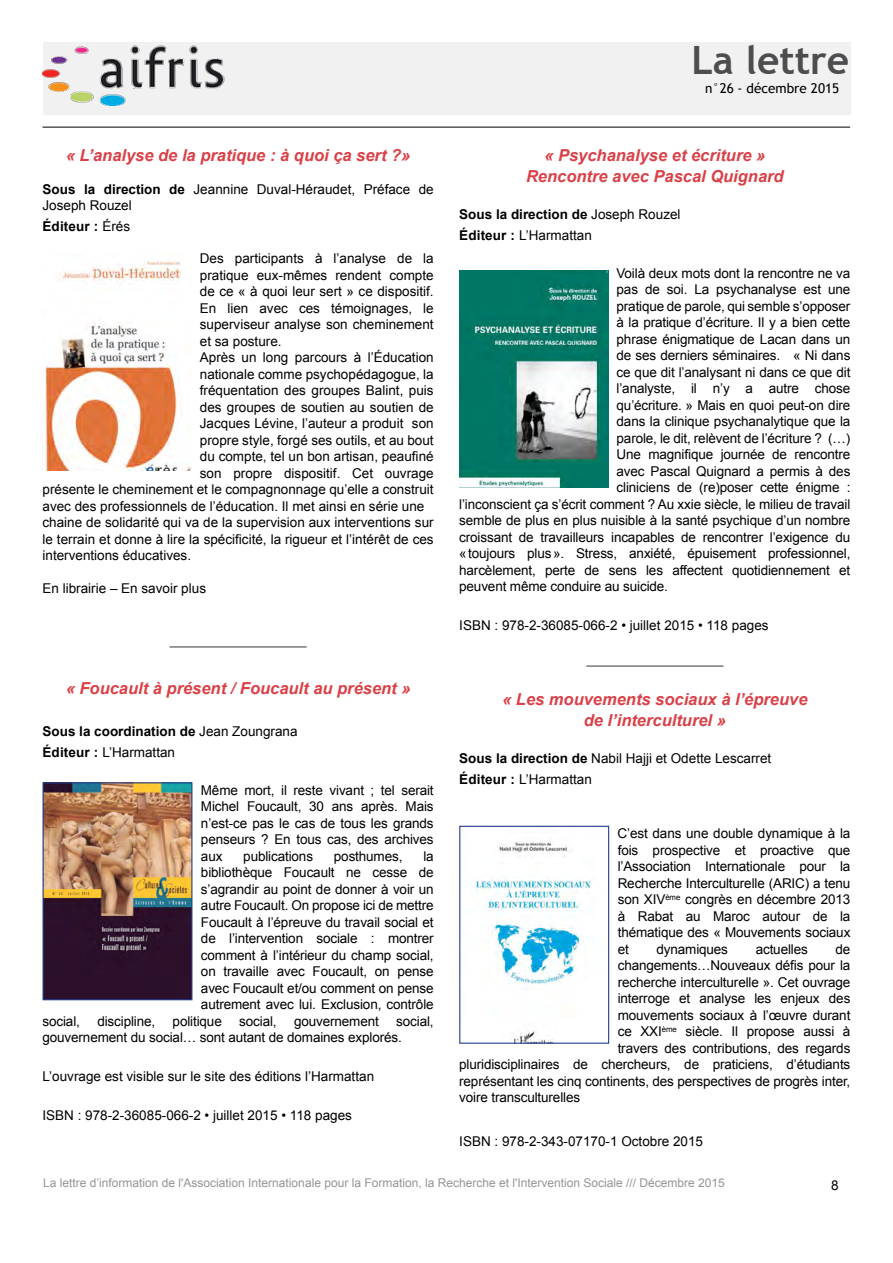
<style>
.page{position:relative;width:893px;height:1263px;background:#fff}
.page>*{position:absolute;margin:0;border:0;box-sizing:border-box;transform-origin:0 0}
.t1{font:700 39px "Trebuchet MS";color:#4d4d4f}
.t2{font:italic 700 16.5px/21px "Arial";color:#da4047;text-align:center}
.t3{font:13.5px/16.5px "Arial";letter-spacing:-.01em;color:#000}
.t4{font:700 13.5px/21px "Arial";color:#000}
.t5{font:13.5px "Trebuchet MS";color:#000}
.t6{font:12px "Arial";color:#939598}
.s1{font-weight:700}
.s2{font-weight:400}
</style>
<div class="page">
<div style="left:43px;top:43px;width:807px;height:72px;background:#f1f1f2"></div>
<img style="left:43px;top:45px;width:182px;height:60px">
<hr style="left:43px;top:127px;width:807px;height:1px;background:#000">
<img style="left:45px;top:261px;width:146px;height:209px">
<img style="left:45px;top:784px;width:145px;height:214px">
<div style="left:43px;top:782px;width:149px;height:218px;border:1px solid #25408f"></div>
<img style="left:459px;top:270px;width:149px;height:217px">
<img style="left:474px;top:838px;width:120px;height:204px">
<div style="left:459px;top:826px;width:150px;height:218px;border:1px solid #25408f"></div>
<hr style="left:170px;top:646px;width:137px;height:1px;background:#4d4d4f">
<hr style="left:586px;top:665px;width:137px;height:2px;background:#4d4d4f">
<p class="t2" style="left:66px;top:145px;width:346px">« L’analyse de la pratique : à quoi ça sert ?»</p>
<p class="t3" style="left:43px;top:181px;width:393px"><span class="s1">Sous la direction de</span> Jeannine Duval-Héraudet, Préface de<br>Joseph Rouzel</p>
<p class="t4" style="left:43px;top:216px;width:89px">éditeur : <span class="s2">érés</span></p>
<p class="t3" style="left:200px;top:251px;width:235px">Des participants à l’analyse de la</p>
<p class="t3" style="left:200px;top:267px;width:235px">pratique eux-mêmes rendent compte</p>
<p class="t3" style="left:200px;top:284px;width:235px">de ce « à quoi leur sert » ce dispositif.</p>
<p class="t3" style="left:200px;top:300px;width:235px">En lien avec ces témoignages, le</p>
<p class="t3" style="left:200px;top:317px;width:235px">superviseur analyse son cheminement</p>
<p class="t3" style="left:200px;top:333px;width:83px">et sa posture.</p>
<p class="t3" style="left:200px;top:350px;width:235px">Après un long parcours à l’Éducation</p>
<p class="t3" style="left:200px;top:366px;width:235px">nationale comme psychopédagogue, la</p>
<p class="t3" style="left:200px;top:383px;width:235px">fréquentation des groupes Balint, puis</p>
<p class="t3" style="left:200px;top:399px;width:235px">des groupes de soutien au soutien de</p>
<p class="t3" style="left:200px;top:416px;width:235px">Jacques Lévine, l’auteur a produit son</p>
<p class="t3" style="left:200px;top:432px;width:235px">propre style, forgé ses outils, et au bout</p>
<p class="t3" style="left:200px;top:449px;width:235px">du compte, tel un bon artisan, peaufiné</p>
<p class="t3" style="left:200px;top:465px;width:235px">son propre dispositif. Cet ouvrage</p>
<p class="t3" style="left:43px;top:482px;width:393px">présente le cheminement et le compagnonnage qu’elle a construit</p>
<p class="t3" style="left:43px;top:498px;width:383px">avec des professionnels de l’éducation. Il met ainsi en série une</p>
<p class="t3" style="left:43px;top:515px;width:393px">chaine de solidarité qui va de la supervision aux interventions sur</p>
<p class="t3" style="left:43px;top:531px;width:393px">le terrain et donne à lire la spécificité, la rigueur et l’intérêt de ces</p>
<p class="t3" style="left:43px;top:548px;width:150px">interventions éducatives.</p>
<p class="t3" style="left:43px;top:581px;width:165px">En librairie – En savoir plus</p>
<p class="t2" style="left:66px;top:678px;width:346px">« Foucault à présent / Foucault au présent »</p>
<p class="t4" style="left:43px;top:721px;width:257px">Sous la coordination de <span class="s2">Jean Zoungrana </span>éditeur : <span class="s2">L’Harmattan</span></p>
<p class="t3" style="left:201px;top:782px;width:234px;text-align:justify">Même mort, il reste vivant ; tel serait Michel Foucault, 30 ans après. Mais n’est-ce pas le cas de tous les grands penseurs ? En tous cas, des archives aux</p>
<p class="t3" style="left:201px;top:848px;width:234px;text-align:justify;text-indent:222px">la bibliothèque Foucault ne cesse de s’agrandir au point de donner à voir un autre Foucault. On propose ici de mettre Foucault à l’épreuve du travail social et de l’intervention sociale : montrer comment à l’intérieur du champ social, on travaille avec Foucault, on pense avec Foucault et/ou comment on pense autrement avec lui. Exclusion, contrôle</p>
<p class="t3" style="left:243px;top:848px;width:71px">publications</p>
<p class="t3" style="left:334px;top:848px;width:70px">posthumes,</p>
<p class="t3" style="left:43px;top:1013px;width:39px">social,</p>
<p class="t3" style="left:97px;top:1013px;width:59px">discipline,</p>
<p class="t3" style="left:173px;top:1013px;width:51px">politique</p>
<p class="t3" style="left:239px;top:1013px;width:39px">social,</p>
<p class="t3" style="left:294px;top:1013px;width:86px">gouvernement</p>
<p class="t3" style="left:43px;top:1013px;width:393px;text-indent:354px">social, gouvernement du social… sont autant de domaines explorés.</p>
<p class="t3" style="left:43px;top:1068px;width:333px">L’ouvrage est visible sur le site des éditions l’Harmattan</p>
<p class="t3" style="left:43px;top:1107px;width:311px">ISBN : 978-2-36085-066-2 • juillet 2015 • 118 pages</p>
<h1 class="t1" style="left:691px;top:36px;width:159px">La lettre</h1>
<p class="t5" style="left:705px;top:80px;width:136px">n°26 - décembre 2015</p>
<p class="t2" style="left:526px;top:145px;width:259px">« Psychanalyse et écriture »<br>Rencontre avec Pascal Quignard</p>
<p class="t4" style="left:459px;top:204px;width:223px">Sous la direction de <span class="s2">Joseph Rouzel </span>éditeur : <span class="s2">L’Harmattan</span></p>
<p class="t3" style="left:616px;top:265px;width:235px">Voilà deux mots dont la rencontre ne va</p>
<p class="t3" style="left:617px;top:281px;width:235px">pas de soi. La psychanalyse est une</p>
<p class="t3" style="left:617px;top:298px;width:235px">pratique de parole, qui semble s’opposer</p>
<p class="t3" style="left:617px;top:314px;width:235px">à la pratique d’écriture. Il y a bien cette</p>
<p class="t3" style="left:617px;top:331px;width:235px">phrase énigmatique de Lacan dans un</p>
<p class="t3" style="left:617px;top:347px;width:235px">de ses derniers séminaires. « Ni dans</p>
<p class="t3" style="left:617px;top:364px;width:235px">ce que dit l’analysant ni dans ce que dit</p>
<p class="t3" style="left:617px;top:380px;width:235px">l’analyste, il n’y a autre chose</p>
<p class="t3" style="left:617px;top:397px;width:235px">qu’écriture. » Mais en quoi peut-on dire</p>
<p class="t3" style="left:617px;top:413px;width:235px">dans la clinique psychanalytique que la</p>
<p class="t3" style="left:617px;top:430px;width:235px">parole, le dit, relèvent de l’écriture ? (…)</p>
<p class="t3" style="left:617px;top:446px;width:235px">Une magnifique journée de rencontre</p>
<p class="t3" style="left:617px;top:463px;width:235px">avec Pascal Quignard a permis à des</p>
<p class="t3" style="left:617px;top:479px;width:235px">cliniciens de (re)poser cette énigme :</p>
<p class="t3" style="left:459px;top:496px;width:393px">l’inconscient ça s’écrit comment ? Au xxie siècle, le milieu de travail</p>
<p class="t3" style="left:459px;top:512px;width:393px">semble de plus en plus nuisible à la santé psychique d’un nombre</p>
<p class="t3" style="left:459px;top:529px;width:393px">croissant de travailleurs incapables de rencontrer l’exigence du</p>
<p class="t3" style="left:459px;top:545px;width:393px">«toujours plus». Stress, anxiété, épuisement professionnel,</p>
<p class="t3" style="left:459px;top:562px;width:393px">harcèlement, perte de sens les affectent quotidiennement et</p>
<p class="t3" style="left:459px;top:578px;width:210px">peuvent même conduire au suicide.</p>
<p class="t3" style="left:459px;top:617px;width:311px">ISBN : 978-2-36085-066-2 • juillet 2015 • 118 pages</p>
<p class="t2" style="left:502px;top:689px;width:307px">« Les mouvements sociaux à l’épreuve de l’interculturel »</p>
<p class="t3" style="left:459px;top:748px;width:314px;line-height:21px"><span class="s1">Sous la direction de</span> Nabil Hajji et Odette Lescarret <span class="s1">éditeur :</span> L’Harmattan</p>
<p class="t3" style="left:618px;top:825px;width:234px;text-align:justify">C’est dans une double dynamique à la fois prospective et proactive que l’Association Internationale pour la Recherche Interculturelle (ARIC) a tenu son XIV<sup>ème</sup> congrès en décembre 2013 à Rabat au Maroc autour de la thématique des « Mouvements sociaux et</p>
<p class="t3" style="left:656px;top:941px;width:73px">dynamiques</p>
<p class="t3" style="left:756px;top:941px;width:54px">actuelles</p>
<p class="t3" style="left:835px;top:941px;width:16px">de</p>
<p class="t3" style="left:618px;top:957px;width:234px">changements…Nouveaux défis pour la</p>
<p class="t3" style="left:618px;top:974px;width:234px">recherche interculturelle ». Cet ouvrage</p>
<p class="t3" style="left:618px;top:990px;width:234px">interroge et analyse les enjeux des</p>
<p class="t3" style="left:618px;top:1007px;width:234px">mouvements sociaux à l’œuvre durant</p>
<p class="t3" style="left:618px;top:1023px;width:234px">ce XXI<sup>ème</sup> siècle. Il propose aussi à</p>
<p class="t3" style="left:618px;top:1040px;width:234px">travers des contributions, des regards</p>
<p class="t3" style="left:459px;top:1056px;width:393px">pluridisciplinaires de chercheurs, de praticiens, d’étudiants</p>
<p class="t3" style="left:459px;top:1073px;width:393px">représentant les cinq continents, des perspectives de progrès inter,</p>
<p class="t3" style="left:459px;top:1089px;width:122px">voire transculturelles</p>
<p class="t3" style="left:459px;top:1133px;width:245px">ISBN : 978-2-343-07170-1 Octobre 2015</p>
<p class="t6" style="left:43px;top:1174px;width:683px">La lettre d’information de l'Association Internationale pour la Formation, la Recherche et l'Intervention Sociale /// Décembre 2015</p>
<p class="t3" style="left:831px;top:1177px;width:9px">8</p>
</div>
